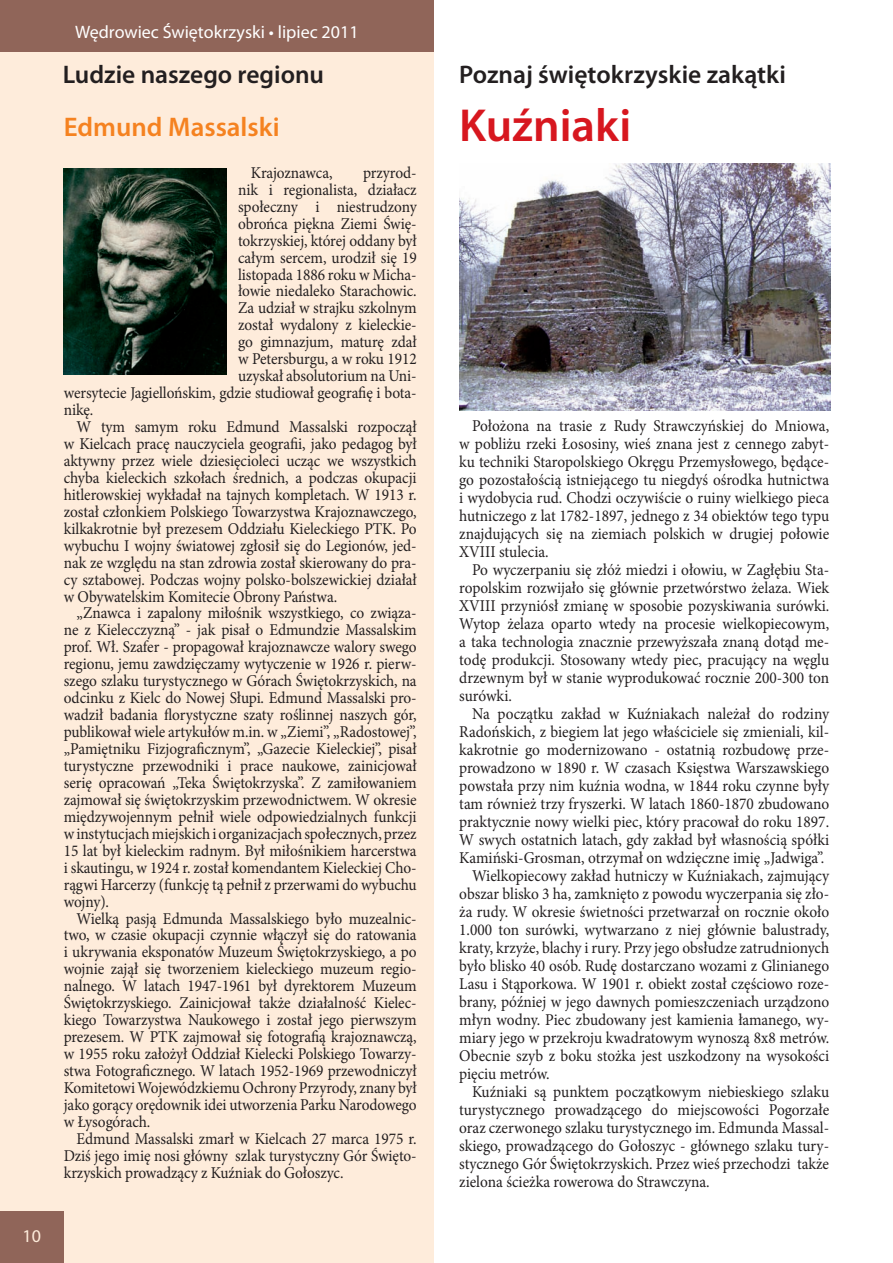
<style>
.page{position:relative;width:893px;height:1263px;background:#fff}
.page>*{position:absolute;margin:0;border:0;box-sizing:border-box;transform-origin:0 0}
.t1{font:600 46.5px "Myriad Pro";color:#d7171f}
.t2{font:600 27px "Myriad Pro";color:#f58220}
.t3{font:600 25.5px "Myriad Pro";color:#231f20}
.t4{font:18px "Myriad Pro";color:#fff}
.t5{font:18px "Myriad Pro";color:#feecdb}
.t6{font:16.5px/18px "Minion Pro";letter-spacing:-.005em;color:#231f20;text-align:justify;scale:.93 1}
</style>
<div class="page">
<div style="left:0;top:0;width:434px;height:1263px;background:#feecdb"></div>
<div style="left:0;top:0;width:434px;height:51px;background:#906559"></div>
<div style="left:0;top:1212px;width:64px;height:51px;background:#906559"></div>
<img style="left:64px;top:168px;width:162px;height:206px">
<img style="left:459px;top:164px;width:371px;height:247px">
<p class="t5" style="left:23px;top:1225px;width:20px">10</p>
<p class="t4" style="left:75px;top:21px;width:285px">Wędrowiec Świętokrzyski • lipiec 2011</p>
<h3 class="t3" style="left:63px;top:58px;width:263px">Ludzie naszego regionu</h3>
<h3 class="t3" style="left:459px;top:58px;width:328px">Poznaj świętokrzyskie zakątki</h3>
<h2 class="t2" style="left:64px;top:110px;width:218px">Edmund Massalski</h2>
<h1 class="t1" style="left:459px;top:96px;width:174px">Kuźniaki</h1>
<p class="t6" style="left:251px;top:164px;width:89px">Krajoznawca,</p>
<p class="t6" style="left:363px;top:164px;width:59px">przyrod-</p>
<p class="t6" style="left:238px;top:181px;width:194px">nik i regionalista, działacz</p>
<p class="t6" style="left:238px;top:198px;width:194px">społeczny i niestrudzony</p>
<p class="t6" style="left:238px;top:214px;width:194px">obrońca piękna Ziemi Świę-</p>
<p class="t6" style="left:238px;top:231px;width:194px">tokrzyskiej, której oddany był</p>
<p class="t6" style="left:238px;top:248px;width:194px">całym sercem, urodził się 19</p>
<p class="t6" style="left:238px;top:265px;width:194px">listopada 1886 roku w Micha-</p>
<p class="t6" style="left:238px;top:282px;width:194px">łowie niedaleko Starachowic.</p>
<p class="t6" style="left:238px;top:299px;width:194px">Za udział w strajku szkolnym</p>
<p class="t6" style="left:238px;top:316px;width:194px">został wydalony z kieleckie-</p>
<p class="t6" style="left:238px;top:333px;width:194px">go gimnazjum, maturę zdał</p>
<p class="t6" style="left:238px;top:350px;width:194px">w Petersburgu, a w roku 1912</p>
<p class="t6" style="left:238px;top:367px;width:194px">uzyskał absolutorium na Uni-</p>
<p class="t6" style="left:64px;top:384px;width:381px">wersytecie Jagiellońskim, gdzie studiował geografię i bota-</p>
<p class="t6" style="left:64px;top:401px;width:33px">nikę.</p>
<p class="t6" style="left:77px;top:418px;width:367px">W tym samym roku Edmund Massalski rozpoczął</p>
<p class="t6" style="left:64px;top:435px;width:381px">w Kielcach pracę nauczyciela geografii, jako pedagog był</p>
<p class="t6" style="left:64px;top:452px;width:381px">aktywny przez wiele dziesięcioleci ucząc we wszystkich</p>
<p class="t6" style="left:64px;top:469px;width:381px">chyba kieleckich szkołach średnich, a podczas okupacji</p>
<p class="t6" style="left:64px;top:486px;width:381px">hitlerowskiej wykładał na tajnych kompletach. W 1913 r.</p>
<p class="t6" style="left:64px;top:503px;width:381px">został członkiem Polskiego Towarzystwa Krajoznawczego,</p>
<p class="t6" style="left:64px;top:519px;width:381px">kilkakrotnie był prezesem Oddziału Kieleckiego PTK. Po</p>
<p class="t6" style="left:64px;top:536px;width:381px">wybuchu I wojny światowej zgłosił się do Legionów, jed-</p>
<p class="t6" style="left:64px;top:553px;width:381px">nak ze względu na stan zdrowia został skierowany do pra-</p>
<p class="t6" style="left:64px;top:570px;width:381px">cy sztabowej. Podczas wojny polsko-bolszewickiej działał</p>
<p class="t6" style="left:64px;top:587px;width:296px">w Obywatelskim Komitecie Obrony Państwa.</p>
<p class="t6" style="left:77px;top:604px;width:367px">„Znawca i zapalony miłośnik wszystkiego, co związa-</p>
<p class="t6" style="left:64px;top:621px;width:381px">ne z Kielecczyzną” - jak pisał o Edmundzie Massalskim</p>
<p class="t6" style="left:64px;top:638px;width:381px">prof. Wł. Szafer - propagował krajoznawcze walory swego</p>
<p class="t6" style="left:64px;top:655px;width:381px">regionu, jemu zawdzięczamy wytyczenie w 1926 r. pierw-</p>
<p class="t6" style="left:64px;top:672px;width:381px">szego szlaku turystycznego w Górach Świętokrzyskich, na</p>
<p class="t6" style="left:64px;top:689px;width:381px">odcinku z Kielc do Nowej Słupi. Edmund Massalski pro-</p>
<p class="t6" style="left:64px;top:706px;width:381px">wadził badania florystyczne szaty roślinnej naszych gór,</p>
<p class="t6" style="left:64px;top:723px;width:381px">publikował wiele artykułów m.in. w „Ziemi”, „Radostowej”,</p>
<p class="t6" style="left:64px;top:740px;width:381px">„Pamiętniku Fizjograficznym”, „Gazecie Kieleckiej”, pisał</p>
<p class="t6" style="left:64px;top:757px;width:381px">turystyczne przewodniki i prace naukowe, zainicjował</p>
<p class="t6" style="left:64px;top:774px;width:381px">serię opracowań „Teka Świętokrzyska”. Z zamiłowaniem</p>
<p class="t6" style="left:64px;top:791px;width:381px">zajmował się świętokrzyskim przewodnictwem. W okresie</p>
<p class="t6" style="left:64px;top:808px;width:381px">międzywojennym pełnił wiele odpowiedzialnych funkcji</p>
<p class="t6" style="left:64px;top:825px;width:381px">w instytucjach miejskich i organizacjach społecznych, przez</p>
<p class="t6" style="left:64px;top:841px;width:381px">15 lat był kieleckim radnym. Był miłośnikiem harcerstwa</p>
<p class="t6" style="left:64px;top:858px;width:381px">i skautingu, w 1924 r. został komendantem Kieleckiej Cho-</p>
<p class="t6" style="left:64px;top:875px;width:381px">rągwi Harcerzy (funkcję tą pełnił z przerwami do wybuchu</p>
<p class="t6" style="left:64px;top:892px;width:50px">wojny).</p>
<p class="t6" style="left:77px;top:909px;width:367px">Wielką pasją Edmunda Massalskiego było muzealnic-</p>
<p class="t6" style="left:64px;top:926px;width:381px">two, w czasie okupacji czynnie włączył się do ratowania</p>
<p class="t6" style="left:64px;top:943px;width:381px">i ukrywania eksponatów Muzeum Świętokrzyskiego, a po</p>
<p class="t6" style="left:64px;top:960px;width:381px">wojnie zajął się tworzeniem kieleckiego muzeum regio-</p>
<p class="t6" style="left:64px;top:977px;width:381px">nalnego. W latach 1947-1961 był dyrektorem Muzeum</p>
<p class="t6" style="left:64px;top:994px;width:381px">Świętokrzyskiego. Zainicjował także działalność Kielec-</p>
<p class="t6" style="left:64px;top:1011px;width:381px">kiego Towarzystwa Naukowego i został jego pierwszym</p>
<p class="t6" style="left:64px;top:1028px;width:381px">prezesem. W PTK zajmował się fotografią krajoznawczą,</p>
<p class="t6" style="left:64px;top:1045px;width:381px">w 1955 roku założył Oddział Kielecki Polskiego Towarzy-</p>
<p class="t6" style="left:64px;top:1062px;width:381px">stwa Fotograficznego. W latach 1952-1969 przewodniczył</p>
<p class="t6" style="left:64px;top:1079px;width:381px">Komitetowi Wojewódzkiemu Ochrony Przyrody, znany był</p>
<p class="t6" style="left:64px;top:1096px;width:381px">jako gorący orędownik idei utworzenia Parku Narodowego</p>
<p class="t6" style="left:64px;top:1113px;width:95px">w Łysogórach.</p>
<p class="t6" style="left:77px;top:1130px;width:367px">Edmund Massalski zmarł w Kielcach 27 marca 1975 r.</p>
<p class="t6" style="left:64px;top:1146px;width:381px">Dziś jego imię nosi główny szlak turystyczny Gór Święto-</p>
<p class="t6" style="left:64px;top:1163px;width:302px">krzyskich prowadzący z Kuźniak do Gołoszyc.</p>
<p class="t6" style="left:459px;top:417px;width:399px;text-indent:13px">Położona na trasie z Rudy Strawczyńskiej do Mniowa, w pobliżu rzeki Łososiny, wieś znana jest z cennego zabyt&shy;ku techniki Staropolskiego Okręgu Przemysłowego, będące&shy;go pozostałością istniejącego tu niegdyś ośrodka hutnictwa i wydobycia rud. Chodzi oczywiście o ruiny wielkiego pieca hutniczego z lat 1782-1897, jednego z 34 obiektów tego typu znajdujących się na ziemiach polskich w drugiej połowie XVIII stulecia.</p>
<p class="t6" style="left:459px;top:561px;width:399px;text-indent:13px">Po wyczerpaniu się złóż miedzi i ołowiu, w Zagłębiu Sta&shy;ropolskim rozwijało się głównie przetwórstwo żelaza. Wiek XVIII przyniósł zmianę w sposobie pozyskiwania surówki.<br>Wytop żelaza oparto wtedy na procesie wielkopiecowym, a taka technologia znacznie przewyższała znaną dotąd me&shy;todę produkcji. Stosowany wtedy piec, pracujący na węglu drzewnym był w stanie wyprodukować rocznie 200-300 ton surówki.</p>
<p class="t6" style="left:472px;top:705px;width:386px">Na początku zakład w Kuźniakach należał do rodziny</p>
<p class="t6" style="left:459px;top:723px;width:399px">Radońskich, z biegiem lat jego właściciele się zmieniali, kil-</p>
<p class="t6" style="left:459px;top:741px;width:399px">kakrotnie go modernizowano - ostatnią rozbudowę prze-</p>
<p class="t6" style="left:459px;top:759px;width:399px">prowadzono w 1890 r. W czasach Księstwa Warszawskiego</p>
<p class="t6" style="left:459px;top:777px;width:399px">powstała przy nim kuźnia wodna, w 1844 roku czynne były</p>
<p class="t6" style="left:459px;top:795px;width:399px">tam również trzy fryszerki. W latach 1860-1870 zbudowano</p>
<p class="t6" style="left:459px;top:813px;width:399px">praktycznie nowy wielki piec, który pracował do roku 1897.</p>
<p class="t6" style="left:459px;top:831px;width:399px">W swych ostatnich latach, gdy zakład był własnością spółki</p>
<p class="t6" style="left:459px;top:849px;width:394px">Kamiński-Grosman, otrzymał on wdzięczne imię „Jadwiga”.</p>
<p class="t6" style="left:472px;top:867px;width:386px">Wielkopiecowy zakład hutniczy w Kuźniakach, zajmujący</p>
<p class="t6" style="left:459px;top:885px;width:399px">obszar blisko 3 ha, zamknięto z powodu wyczerpania się zło-</p>
<p class="t6" style="left:459px;top:903px;width:399px">ża rudy. W okresie świetności przetwarzał on rocznie około</p>
<p class="t6" style="left:459px;top:921px;width:399px">1.000 ton surówki, wytwarzano z niej głównie balustrady,</p>
<p class="t6" style="left:459px;top:939px;width:399px">kraty, krzyże, blachy i rury. Przy jego obsłudze zatrudnionych</p>
<p class="t6" style="left:459px;top:957px;width:399px">było blisko 40 osób. Rudę dostarczano wozami z Glinianego</p>
<p class="t6" style="left:459px;top:975px;width:399px">Lasu i Stąporkowa. W 1901 r. obiekt został częściowo roze-</p>
<p class="t6" style="left:459px;top:993px;width:399px">brany, później w jego dawnych pomieszczeniach urządzono</p>
<p class="t6" style="left:459px;top:1011px;width:399px">młyn wodny. Piec zbudowany jest kamienia łamanego, wy-</p>
<p class="t6" style="left:459px;top:1029px;width:399px">miary jego w przekroju kwadratowym wynoszą 8x8 metrów.</p>
<p class="t6" style="left:459px;top:1047px;width:399px">Obecnie szyb z boku stożka jest uszkodzony na wysokości</p>
<p class="t6" style="left:459px;top:1065px;width:99px">pięciu metrów.</p>
<p class="t6" style="left:472px;top:1083px;width:386px">Kuźniaki są punktem początkowym niebieskiego szlaku</p>
<p class="t6" style="left:459px;top:1101px;width:399px">turystycznego prowadzącego do miejscowości Pogorzałe</p>
<p class="t6" style="left:459px;top:1119px;width:399px">oraz czerwonego szlaku turystycznego im. Edmunda Massal-</p>
<p class="t6" style="left:459px;top:1137px;width:399px">skiego, prowadzącego do Gołoszyc - głównego szlaku tury-</p>
<p class="t6" style="left:459px;top:1155px;width:399px">stycznego Gór Świętokrzyskich. Przez wieś przechodzi także</p>
<p class="t6" style="left:459px;top:1173px;width:271px">zielona ścieżka rowerowa do Strawczyna.</p>
</div>
